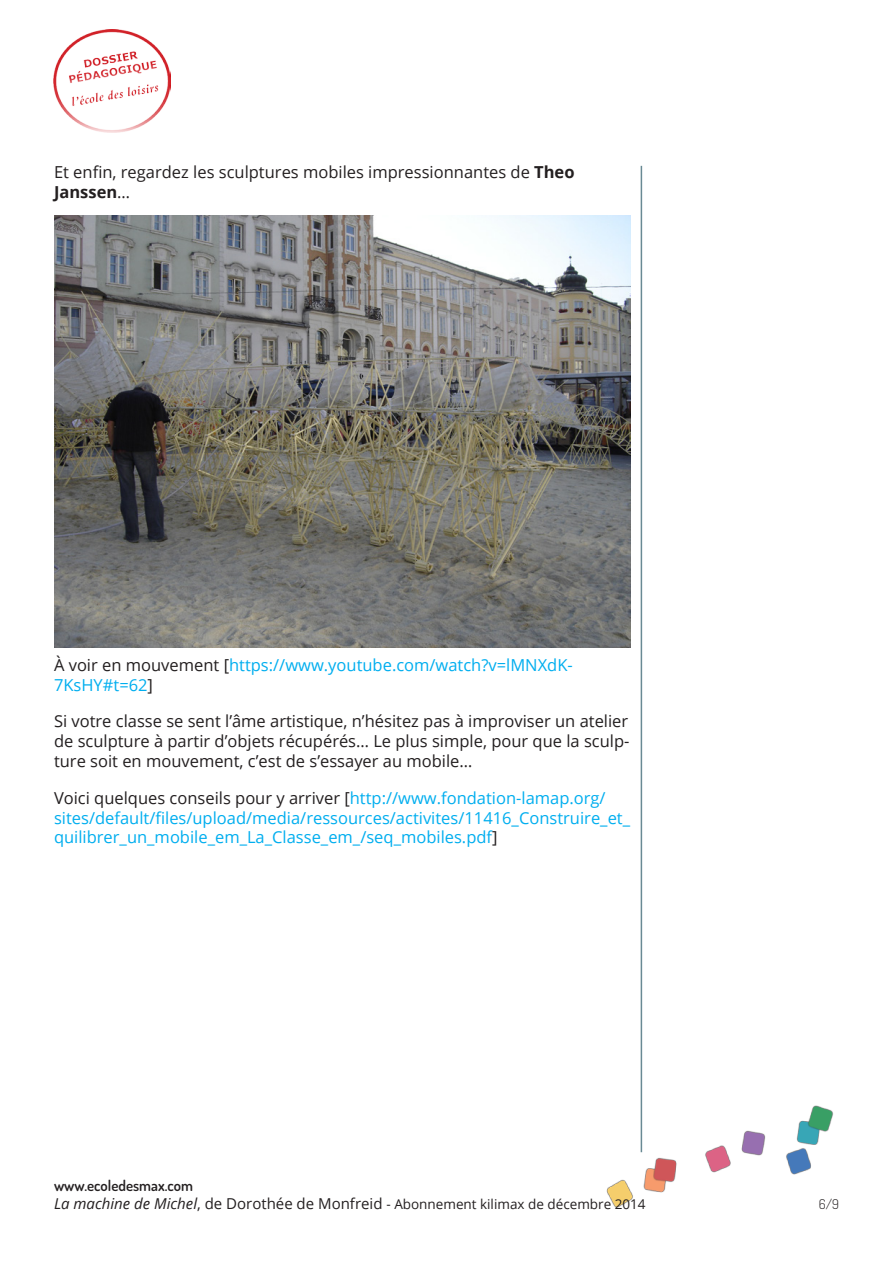
<style>
.page{position:relative;width:893px;height:1263px;background:#fff}
.page>*{position:absolute;margin:0;border:0;box-sizing:border-box;transform-origin:0 0}
.Texte_courant{font:16.5px/19.8px "Open Sans";color:#00aeef}
.Texte_courant-2{font:16.5px/19.8px "Open Sans";color:#231f20}
.t1{font:600 15px "Dosis";color:#231f20}
.t2{font:13.5px "Open Sans";color:#231f20}
.t3{font:300 13.5px "Dosis";color:#231f20}
.s1{font-weight:700}
.s2{color:#231f20}
.s3{font-style:italic;font-size:15px}
.s4{font-size:15px}
</style>
<div class="page">
<img style="left:54px;top:29px;width:116px;height:104px">
<hr style="left:641px;top:166px;width:1px;height:986px;background:#698a94">
<img style="left:606px;top:1100px;width:227px;height:108px">
<img style="left:54px;top:216px;width:576px;height:432px">
<p class="Texte_courant-2" style="left:54px;top:162px;width:522px">Et enfin, regardez les sculptures mobiles impressionnantes de <span class="s1">Theo<br>Janssen</span>…</p>
<p class="Texte_courant" style="left:54px;top:654px;width:520px"><span class="s2">À voir en mouvement [</span>https://www.youtube.com/watch?v=lMNXdK-<br>7KsHY#t=62<span class="s2">]</span></p>
<p class="Texte_courant-2" style="left:54px;top:711px;width:577px;text-align:justify">Si votre classe se sent l’âme artistique, n’hésitez pas à improviser un atelier de sculpture à partir d’objets récupérés… Le plus simple, pour que la sculp&shy;ture soit en mouvement, c’est de s’essayer au mobile…</p>
<p class="Texte_courant" style="left:54px;top:787px;width:578px"><span class="s2">Voici quelques conseils pour y arriver [</span>http://www.fondation-lamap.org/ sites/default/files/upload/media/ressources/activites/11416_Construire_et_ quilibrer_un_mobile_em_La_Classe_em_/seq_mobiles.pdf<span class="s2">]</span></p>
<p class="t1" style="left:54px;top:1176px;width:141px">www.ecoledesmax.com</p>
<p class="t2" style="left:54px;top:1195px;width:593px"><span class="s3">La machine de Michel</span><span class="s4">, de Dorothée de Monfreid</span> - Abonnement kilimax de décembre 2014</p>
<p class="t3" style="left:819px;top:1195px;width:22px">6/9</p>
</div>
